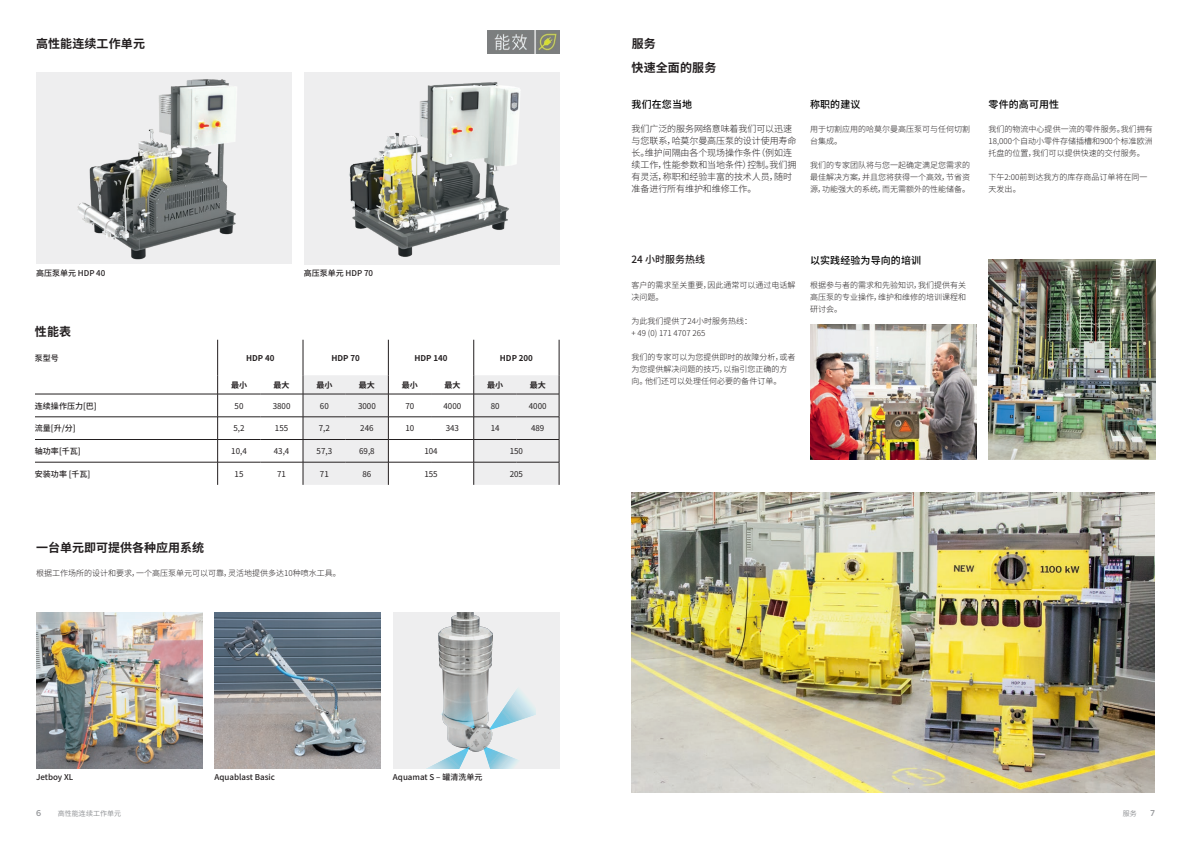
<style>
.page{position:relative;width:1191px;height:842px;background:#fff}
.page>*{position:absolute;margin:0;border:0;box-sizing:border-box;transform-origin:0 0}
.Überschrift{font:700 12px "Noto Sans SC";letter-spacing:.01em;color:#231f20}
.Bodytext{font:700 12px "Noto Sans SC";color:#231f20}
.Überschrift-2{font:500 10px "Noto Sans SC";letter-spacing:.01em;color:#000}
.t1{font:500 10px "Noto Sans SC";color:#231f20}
.Bodytext-2{font:300 9px/12px "Noto Sans SC";letter-spacing:-.01em;color:#231f20}
.Bodytext-3{font:300 8px/12px "Noto Sans SC";color:#231f20}
.Bodytext-4{font:500 8px "Noto Sans SC";color:#231f20}
.Bodytext-5{font:8px "Noto Sans SC";color:#231f20}
.t2{font:700 8px "Noto Sans SC";color:#231f20}
.t3{font:500 8px "Benton Sans";color:#939598}
.Bodytext_-_Tabelle{font:7px "Noto Sans SC";color:#939598}
</style>
<div class="page">
<img style="left:487px;top:31px;width:73px;height:22px">
<hr style="left:35px;top:462px;width:183px;height:1px;background:#231f20">
<hr style="left:218px;top:462px;width:42px;height:1px;background:#231f20">
<hr style="left:260px;top:462px;width:43px;height:1px;background:#231f20">
<hr style="left:35px;top:439px;width:183px;height:1px;background:#231f20">
<hr style="left:218px;top:439px;width:42px;height:1px;background:#231f20">
<hr style="left:260px;top:439px;width:43px;height:1px;background:#231f20">
<hr style="left:35px;top:417px;width:183px;height:1px;background:#231f20">
<hr style="left:218px;top:417px;width:42px;height:1px;background:#231f20">
<hr style="left:260px;top:417px;width:43px;height:1px;background:#231f20">
<hr style="left:217px;top:340px;width:1px;height:35px;background:#231f20">
<hr style="left:303px;top:340px;width:1px;height:35px;background:#231f20">
<svg style="left:217px;top:375px;width:1px;height:110px"></svg>
<hr style="left:388px;top:340px;width:1px;height:35px;background:#231f20">
<hr style="left:473px;top:340px;width:1px;height:35px;background:#231f20">
<hr style="left:559px;top:340px;width:1px;height:35px;background:#231f20">
<svg style="left:303px;top:375px;width:257px;height:110px"></svg>
<hr style="left:35px;top:394px;width:183px;height:1px;background:#231f20">
<hr style="left:218px;top:394px;width:42px;height:1px;background:#231f20">
<hr style="left:260px;top:394px;width:43px;height:1px;background:#231f20">
<hr style="left:303px;top:394px;width:43px;height:1px;background:#231f20">
<hr style="left:346px;top:394px;width:42px;height:1px;background:#231f20">
<hr style="left:388px;top:394px;width:43px;height:1px;background:#231f20">
<hr style="left:431px;top:394px;width:43px;height:1px;background:#231f20">
<hr style="left:474px;top:394px;width:42px;height:1px;background:#231f20">
<hr style="left:516px;top:394px;width:43px;height:1px;background:#231f20">
<img style="left:36px;top:72px;width:256px;height:192px">
<img style="left:304px;top:72px;width:255px;height:192px">
<img style="left:36px;top:612px;width:166px;height:156px">
<img style="left:214px;top:612px;width:167px;height:156px">
<div style="left:393px;top:612px;width:166px;height:156px;background:#eeeeef"></div>
<svg style="left:492px;top:688px;width:44px;height:42px"></svg>
<svg style="left:485px;top:749px;width:34px;height:19px"></svg>
<img style="left:439px;top:612px;width:53px;height:141px">
<svg style="left:428px;top:747px;width:41px;height:21px"></svg>
<svg style="left:440px;top:689px;width:35px;height:39px"></svg>
<img style="left:988px;top:259px;width:167px;height:201px">
<img style="left:810px;top:324px;width:166px;height:136px">
<img style="left:631px;top:492px;width:524px;height:300px">
<p class="Überschrift" style="left:36px;top:37px;width:110px">高性能连续工作单元</p>
<p class="Bodytext-4" style="left:36px;top:269px;width:71px">高压泵单元 HDP 40</p>
<p class="Bodytext-4" style="left:304px;top:269px;width:71px">高压泵单元 HDP 70</p>
<p class="Überschrift" style="left:35px;top:325px;width:38px">性能表</p>
<p class="Bodytext-4" style="left:35px;top:353px;width:25px">泵型号</p>
<p class="t2" style="left:246px;top:353px;width:30px">HDP 40</p>
<p class="t2" style="left:331px;top:353px;width:30px">HDP 70</p>
<p class="t2" style="left:414px;top:353px;width:35px">HDP 140</p>
<p class="t2" style="left:500px;top:353px;width:35px">HDP 200</p>
<p class="t2" style="left:231px;top:380px;width:17px">最小</p>
<p class="t2" style="left:274px;top:380px;width:17px">最大</p>
<p class="t2" style="left:316px;top:380px;width:17px">最小</p>
<p class="t2" style="left:359px;top:380px;width:17px">最大</p>
<p class="t2" style="left:402px;top:380px;width:17px">最小</p>
<p class="t2" style="left:444px;top:380px;width:17px">最大</p>
<p class="t2" style="left:487px;top:380px;width:17px">最小</p>
<p class="t2" style="left:530px;top:380px;width:17px">最大</p>
<p class="Bodytext-4" style="left:35px;top:401px;width:63px">连续操作压力[巴]</p>
<p class="Bodytext-5" style="left:235px;top:401px;width:10px">50</p>
<p class="Bodytext-5" style="left:273px;top:401px;width:19px">3800</p>
<p class="Bodytext-5" style="left:320px;top:401px;width:10px">60</p>
<p class="Bodytext-5" style="left:358px;top:401px;width:19px">3000</p>
<p class="Bodytext-5" style="left:405px;top:401px;width:10px">70</p>
<p class="Bodytext-5" style="left:443px;top:401px;width:19px">4000</p>
<p class="Bodytext-5" style="left:491px;top:401px;width:10px">80</p>
<p class="Bodytext-5" style="left:529px;top:401px;width:19px">4000</p>
<p class="Bodytext-4" style="left:35px;top:424px;width:42px">流量[升/分]</p>
<p class="Bodytext-5" style="left:233px;top:424px;width:13px">5,2</p>
<p class="Bodytext-5" style="left:275px;top:424px;width:15px">155</p>
<p class="Bodytext-5" style="left:319px;top:424px;width:13px">7,2</p>
<p class="Bodytext-5" style="left:360px;top:424px;width:15px">246</p>
<p class="Bodytext-5" style="left:405px;top:424px;width:10px">10</p>
<p class="Bodytext-5" style="left:446px;top:424px;width:15px">343</p>
<p class="Bodytext-5" style="left:491px;top:424px;width:10px">14</p>
<p class="Bodytext-5" style="left:531px;top:424px;width:15px">489</p>
<p class="Bodytext-4" style="left:35px;top:447px;width:47px">轴功率[千瓦]</p>
<p class="Bodytext-5" style="left:231px;top:447px;width:17px">10,4</p>
<p class="Bodytext-5" style="left:274px;top:447px;width:17px">43,4</p>
<p class="Bodytext-5" style="left:317px;top:447px;width:17px">57,3</p>
<p class="Bodytext-5" style="left:359px;top:447px;width:17px">69,8</p>
<p class="Bodytext-5" style="left:424px;top:447px;width:15px">104</p>
<p class="Bodytext-5" style="left:510px;top:447px;width:15px">150</p>
<p class="Bodytext-4" style="left:35px;top:469px;width:57px">安装功率 [千瓦]</p>
<p class="Bodytext-5" style="left:235px;top:469px;width:10px">15</p>
<p class="Bodytext-5" style="left:277px;top:469px;width:10px">71</p>
<p class="Bodytext-5" style="left:320px;top:469px;width:10px">71</p>
<p class="Bodytext-5" style="left:362px;top:469px;width:10px">86</p>
<p class="Bodytext-5" style="left:424px;top:469px;width:15px">155</p>
<p class="Bodytext-5" style="left:510px;top:469px;width:15px">205</p>
<p class="Bodytext" style="left:36px;top:541px;width:169px">一台单元即可提供各种应用系统</p>
<p class="Bodytext-3" style="left:36px;top:567px;width:306px">根据工作场所的设计和要求，一个高压泵单元可以可靠，灵活地提供多达10种喷水工具。</p>
<p class="Bodytext-4" style="left:36px;top:773px;width:39px">Jetboy XL</p>
<p class="Bodytext-4" style="left:214px;top:773px;width:62px">Aquablast Basic</p>
<p class="Bodytext-4" style="left:393px;top:773px;width:91px">Aquamat S – 罐清洗单元</p>
<p class="Überschrift" style="left:631px;top:37px;width:26px">服务</p>
<p class="Überschrift" style="left:631px;top:61px;width:86px">快速全面的服务</p>
<p class="Überschrift-2" style="left:631px;top:99px;width:62px">我们在您当地</p>
<p class="Bodytext-2" style="left:631px;top:123px;width:166px">我们广泛的服务网络意味着我们可以迅速与您联系，哈莫尔曼高压泵的设计使用寿命长。维护间隔由各个现场操作条件（例如连续工作，性能参数和当地条件）控制。我们拥有灵活，称职和经验丰富的技术人员，随时准备进行所有维护和维修工作。</p>
<p class="Überschrift-2" style="left:810px;top:99px;width:52px">称职的建议</p>
<p class="Bodytext-3" style="left:810px;top:123px;width:161px">用于切割应用的哈莫尔曼高压泵可与任何切割台集成。</p>
<p class="Bodytext-3" style="left:810px;top:159px;width:162px;text-align:justify">我们的专家团队将与您一起确定满足您需求的最佳解决方案，并且您将获得一个高效，节省资源，功能强大的系统，而无需额外的性能储备。</p>
<p class="Überschrift-2" style="left:988px;top:99px;width:72px">零件的高可用性</p>
<p class="Bodytext-3" style="left:988px;top:123px;width:166px;text-align:justify">我们的物流中心提供一流的零件服务。我们拥有18,000个自动小零件存储插槽和900个标准欧洲托盘的位置，我们可以提供快速的交付服务。</p>
<p class="Bodytext-3" style="left:988px;top:171px;width:160px">下午2:00前到达我方的库存商品订单将在同一天发出。</p>
<p class="t1" style="left:631px;top:253px;width:75px">24 小时服务热线</p>
<p class="Bodytext-3" style="left:631px;top:279px;width:165px">客户的需求至关重要，因此通常可以通过电话解决问题。</p>
<p class="Bodytext-3" style="left:631px;top:315px;width:122px">为此我们提供了24小时服务热线：</p>
<p class="Bodytext-3" style="left:631px;top:327px;width:75px">+ 49 (0) 171 4707 265</p>
<p class="Bodytext-3" style="left:631px;top:351px;width:165px">我们的专家可以为您提供即时的故障分析，或者为您提供解决问题的技巧，以指引您正确的方向。他们还可以处理任何必要的备件订单。</p>
<p class="Überschrift-2" style="left:810px;top:255px;width:112px">以实践经验为导向的培训</p>
<p class="Bodytext-3" style="left:810px;top:279px;width:157px;text-align:justify">根据参与者的需求和先验知识，我们提供有关高压泵的专业操作，维护和维修的培训课程和研讨会。</p>
<p class="t3" style="left:36px;top:808px;width:7px">6</p>
<p class="Bodytext_-_Tabelle" style="left:58px;top:809px;width:64px">高性能连续工作单元</p>
<p class="t3" style="left:1150px;top:808px;width:6px">7</p>
<p class="Bodytext_-_Tabelle" style="left:1123px;top:809px;width:15px">服务</p>
</div>
